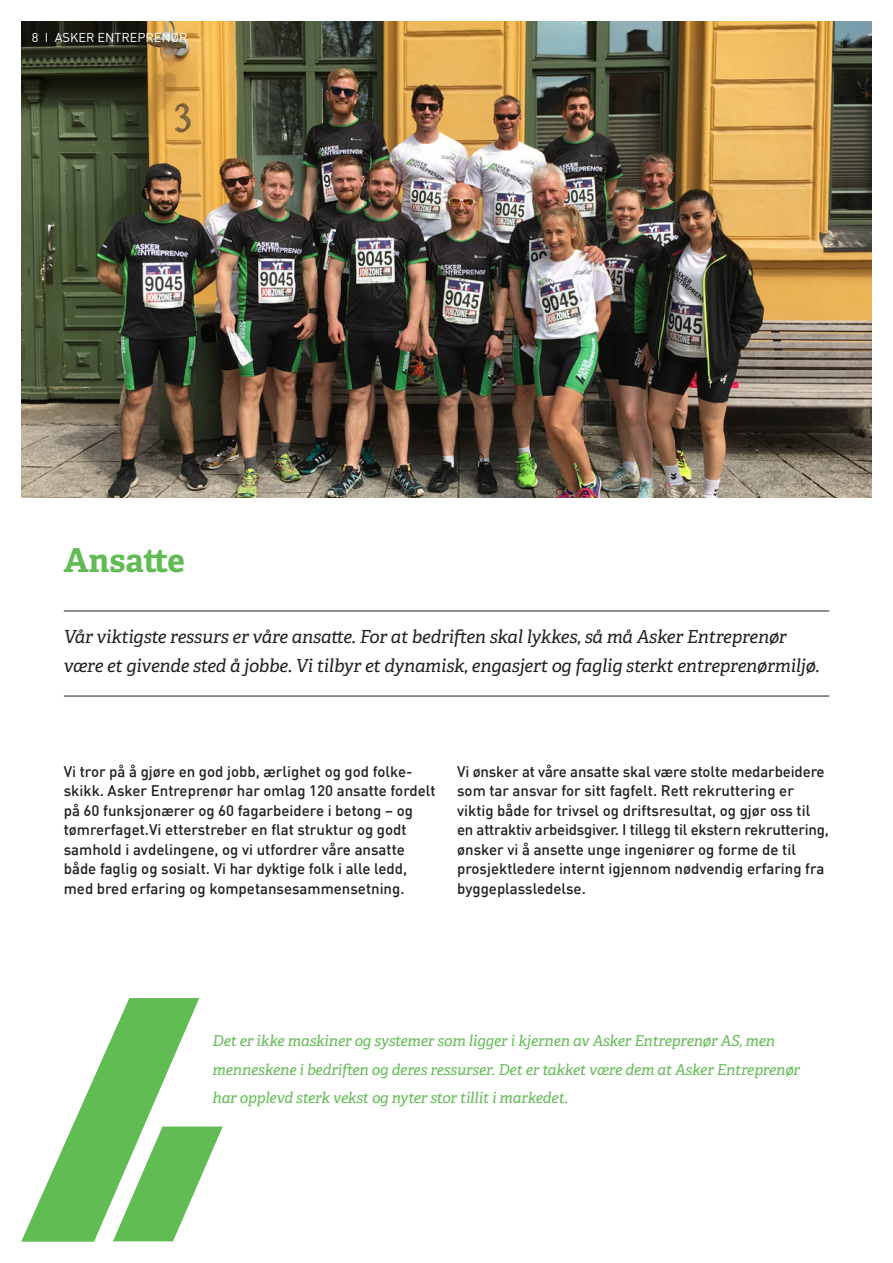
<style>
.page{position:relative;width:893px;height:1263px;background:#fff}
.page>*{position:absolute;margin:0;border:0;box-sizing:border-box;transform-origin:0 0}
.t1{font:700 33px "Adelle PE";letter-spacing:-.005em;color:#62bc54}
.t2{font:italic 18px/28.5px "Adelle PE";letter-spacing:-.01em;color:#231f20}
.t3{font:500 15px/19.5px "DIN";color:#231f20}
.t4{font:italic 15px/28.5px "Adelle PE";letter-spacing:-.01em;color:#62bc54}
.t5{font:12.75px "DIN";color:#fff}
</style>
<div class="page">
<img style="left:21px;top:21px;width:851px;height:476px">
<hr style="left:64px;top:611px;width:765px;height:1px;background:#231f20">
<hr style="left:64px;top:696px;width:765px;height:1px;background:#231f20">
<svg style="left:21px;top:998px;width:202px;height:244px"></svg>
<p class="t5" style="left:32px;top:30px;width:157px">8 I ASKER ENTREPRENØR</p>
<p class="t1" style="left:64px;top:536px;width:122px">Ansatte</p>
<p class="t2" style="left:64px;top:622px;width:757px">Vår viktigste ressurs er våre ansatte. For at bedriften skal lykkes, så må Asker Entreprenør være et givende sted å jobbe. Vi tilbyr et dynamisk, engasjert og faglig sterkt entreprenørmiljø.</p>
<p class="t3" style="left:64px;top:761px;width:373px">Vi tror på å gjøre en god jobb, ærlighet og god folke&shy;skikk. Asker Entreprenør har omlag 120 ansatte fordelt på 60 funksjonærer og 60 fagarbeidere i betong – og tømrerfaget.Vi etterstreber en flat struktur og godt samhold i avdelingene, og vi utfordrer våre ansatte både faglig og sosialt. Vi har dyktige folk i alle ledd, med bred erfaring og kompetansesammensetning.</p>
<p class="t3" style="left:457px;top:761px;width:373px">Vi ønsker at våre ansatte skal være stolte medarbeidere som tar ansvar for sitt fagfelt. Rett rekruttering er viktig både for trivsel og driftsresultat, og gjør oss til en attraktiv arbeidsgiver. I tillegg til ekstern rekruttering, ønsker vi å ansette unge ingeniører og forme de til prosjektledere internt igjennom nødvendig erfaring fra byggeplassledelse.</p>
<p class="t4" style="left:213px;top:1026px;width:589px">Det er ikke maskiner og systemer som ligger i kjernen av Asker Entreprenør AS, men menneskene i bedriften og deres ressurser. Det er takket være dem at Asker Entreprenør har opplevd sterk vekst og nyter stor tillit i markedet.</p>
</div>
